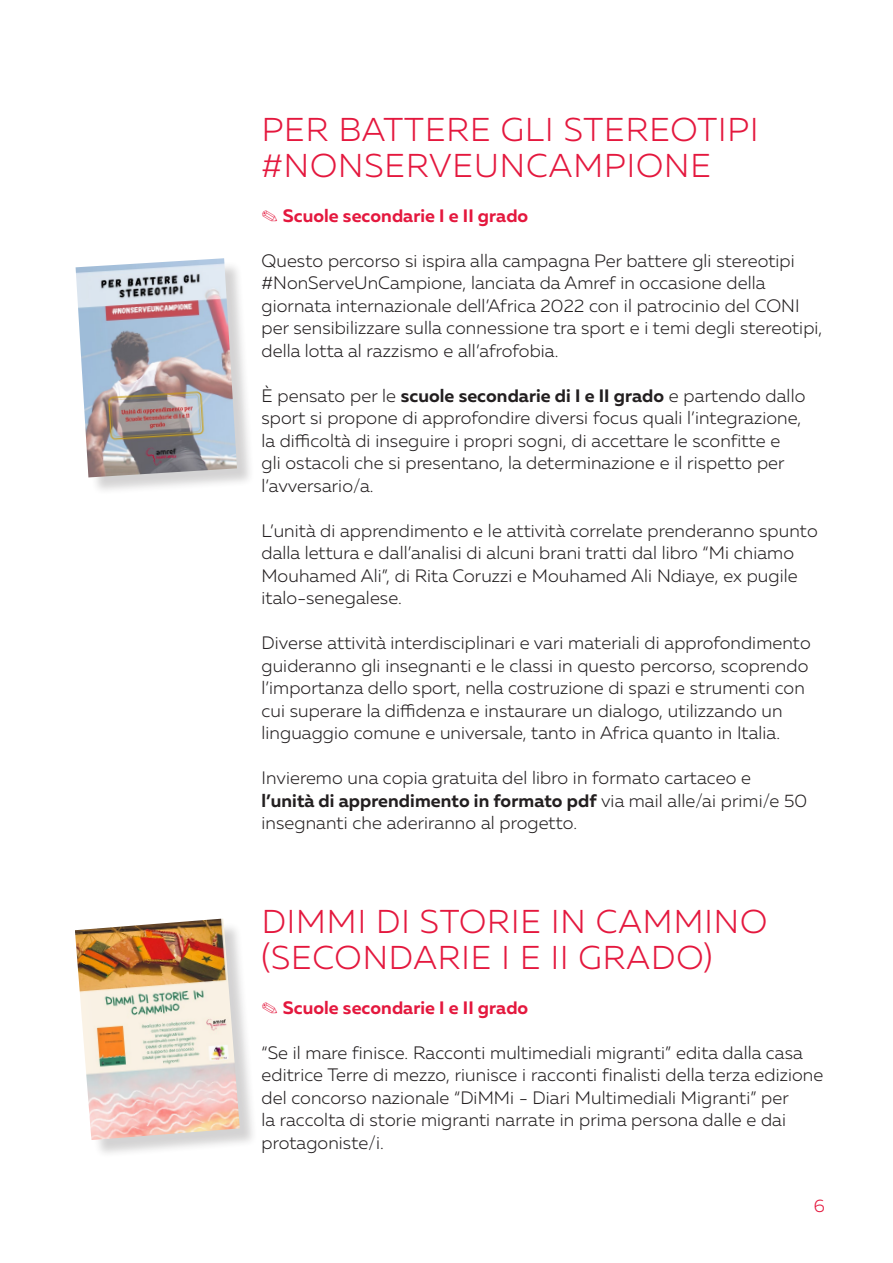
<style>
.page{position:relative;width:893px;height:1263px;background:#fff}
.page>*{position:absolute;margin:0;border:0;box-sizing:border-box;transform-origin:0 0}
.t1{font:300 33px/36px "Muller";letter-spacing:.03em;color:#e4183e}
.t2{font:300 18px/22.5px "Muller";letter-spacing:.005em;color:#231f20}
.t3{font:700 18px "Muller";letter-spacing:.005em;color:#e4183e}
.t4{font:300 18px "Muller";color:#e4183e}
.s1{font-weight:700}
</style>
<div class="page">
<div style="left:78px;top:921px;width:180px;height:237px;background:#231f20;opacity:.2"></div>
<img style="left:75px;top:918px;width:165px;height:222px">
<div style="left:78px;top:261px;width:177px;height:235px;background:#231f20;opacity:.2"></div>
<img style="left:76px;top:258px;width:161px;height:219px">
<h1 class="t1" style="left:261px;top:111px;width:498px">PER BATTERE GLI STEREOTIPI #NONSERVEUNCAMPIONE</h1>
<p class="t3" style="left:261px;top:204px;width:268px">✎ Scuole secondarie I e II grado</p>
<p class="t2" style="left:261px;top:249px;width:562px">Questo percorso si ispira alla campagna Per battere gli stereotipi #NonServeUnCampione, lanciata da Amref in occasione della giornata internazionale dell’Africa 2022 con il patrocinio del CONI per sensibilizzare sulla connessione tra sport e i temi degli stereotipi, della lotta al razzismo e all’afrofobia.</p>
<p class="t2" style="left:261px;top:384px;width:545px">È pensato per le <span class="s1">scuole secondarie di I e II grado</span> e partendo dallo sport si propone di approfondire diversi focus quali l’integrazione, la difficoltà di inseguire i propri sogni, di accettare le sconfitte e<br>gli ostacoli che si presentano, la determinazione e il rispetto per l’avversario/a.</p>
<p class="t2" style="left:261px;top:519px;width:558px">L’unità di apprendimento e le attività correlate prenderanno spunto dalla lettura e dall’analisi di alcuni brani tratti dal libro “Mi chiamo Mouhamed Ali”, di Rita Coruzzi e Mouhamed Ali Ndiaye, ex pugile italo-senegalese.</p>
<p class="t2" style="left:261px;top:631px;width:551px">Diverse attività interdisciplinari e vari materiali di approfondimento guideranno gli insegnanti e le classi in questo percorso, scoprendo l’importanza dello sport, nella costruzione di spazi e strumenti con cui superare la diffidenza e instaurare un dialogo, utilizzando un linguaggio comune e universale, tanto in Africa quanto in Italia.</p>
<p class="t2" style="left:261px;top:766px;width:547px">Invieremo una copia gratuita del libro in formato cartaceo e <span class="s1">l’unità di apprendimento in formato pdf</span> via mail alle/ai primi/e 50 insegnanti che aderiranno al progetto.</p>
<h1 class="t1" style="left:261px;top:903px;width:507px">DIMMI DI STORIE IN CAMMINO (SECONDARIE I E II GRADO)</h1>
<p class="t3" style="left:261px;top:996px;width:268px">✎ Scuole secondarie I e II grado</p>
<p class="t2" style="left:261px;top:1041px;width:563px">“Se il mare finisce. Racconti multimediali migranti” edita dalla casa editrice Terre di mezzo, riunisce i racconti finalisti della terza edizione del concorso nazionale “DiMMi - Diari Multimediali Migranti” per<br>la raccolta di storie migranti narrate in prima persona dalle e dai protagoniste/i.</p>
<p class="t4" style="left:814px;top:1195px;width:13px">6</p>
</div>
